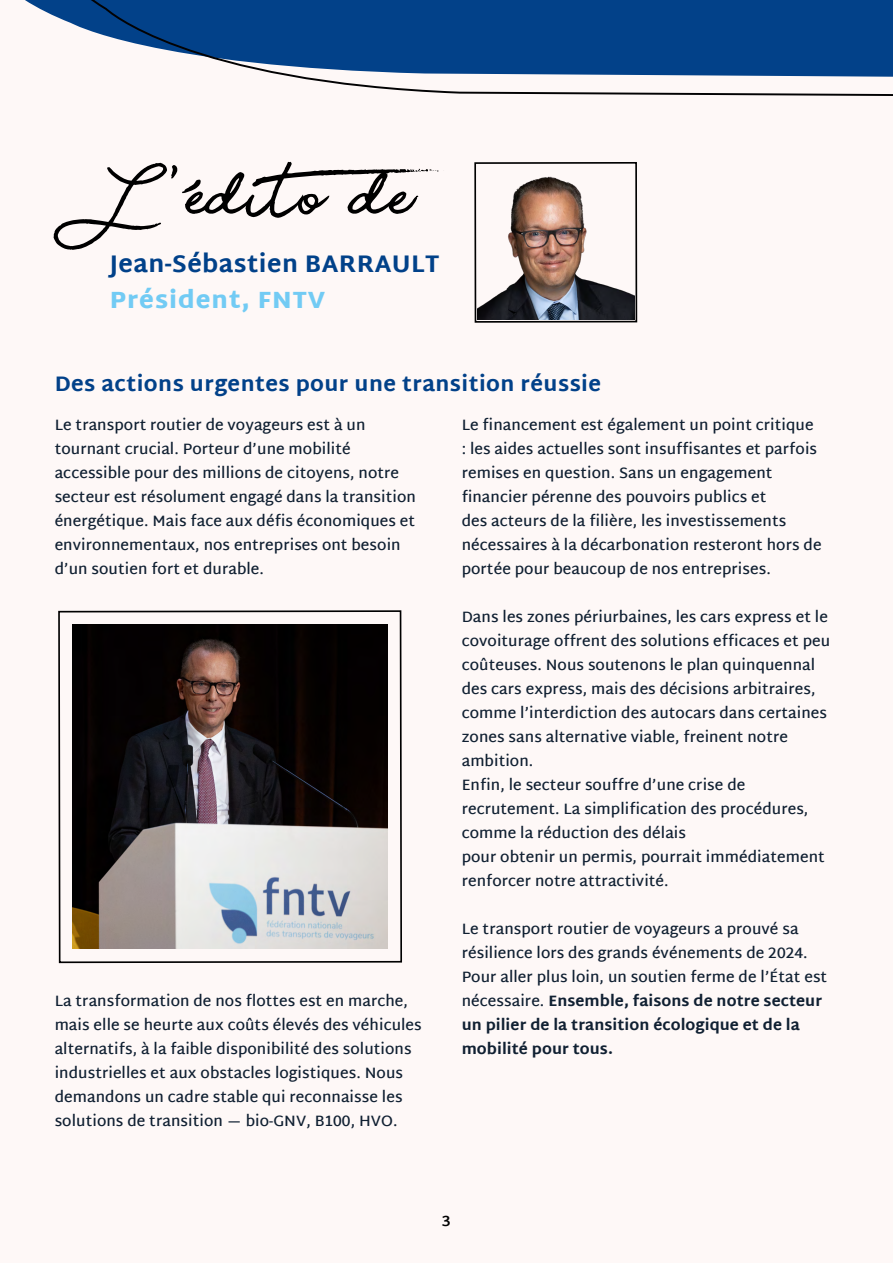
<style>
.page{position:relative;width:893px;height:1263px;background:#fef8f7}
.page>*{position:absolute;margin:0;border:0;box-sizing:border-box;transform-origin:0 0}
.t1{font:112.5px "Beauty";color:#000}
.t2{font:800 24px "Martel Sans";letter-spacing:.02em;color:#014189}
.t3{font:900 24px "Martel Sans";letter-spacing:.04em;color:#72cbf4}
.t4{font:800 21px "Martel Sans";letter-spacing:.02em;color:#024189}
.t5{font:600 15px/24px "Martel Sans";letter-spacing:.005em;color:#102032}
.t6{font:700 15px "Martel Sans";color:#020203}
.s1{font-weight:800}
</style>
<div class="page">
<div style="left:474px;top:162px;width:163px;height:161px;border:2px solid #000"></div>
<svg style="left:25px;top:0;width:868px;height:96px"></svg>
<img style="left:478px;top:176px;width:156px;height:144px">
<svg style="left:58px;top:610px;width:344px;height:354px"></svg>
<img style="left:72px;top:625px;width:316px;height:323px">
<svg style="left:171px;top:165px;width:30px;height:28px"></svg>
<h1 class="t1" style="left:91px;top:153px;width:371px">L edito de</h1>
<h2 class="t2" style="left:110px;top:249px;width:331px">Jean-Sébastien BARRAULT</h2>
<h2 class="t3" style="left:110px;top:285px;width:217px">Président, FNTV</h2>
<h3 class="t4" style="left:55px;top:371px;width:548px">Des actions urgentes pour une transition réussie</h3>
<p class="t5" style="left:55px;top:413px;width:363px">Le transport routier de voyageurs est à un tournant crucial. Porteur d’une mobilité accessible pour des millions de citoyens, notre secteur est résolument engagé dans la transition énergétique. Mais face aux défis économiques et environnementaux, nos entreprises ont besoin d’un soutien fort et durable.</p>
<p class="t5" style="left:462px;top:413px;width:361px">Le financement est également un point critique : les aides actuelles sont insuffisantes et parfois remises en question. Sans un engagement financier pérenne des pouvoirs publics et<br>des acteurs de la filière, les investissements nécessaires à la décarbonation resteront hors de portée pour beaucoup de nos entreprises.</p>
<p class="t5" style="left:462px;top:605px;width:370px">Dans les zones périurbaines, les cars express et le covoiturage offrent des solutions efficaces et peu coûteuses. Nous soutenons le plan quinquennal des cars express, mais des décisions arbitraires, comme l’interdiction des autocars dans certaines zones sans alternative viable, freinent notre ambition.<br>Enfin, le secteur souffre d’une crise de recrutement. La simplification des procédures, comme la réduction des délais<br>pour obtenir un permis, pourrait immédiatement renforcer notre attractivité.</p>
<p class="t5" style="left:462px;top:917px;width:367px">Le transport routier de voyageurs a prouvé sa résilience lors des grands événements de 2024.<br>Pour aller plus loin, un soutien ferme de l’État est nécessaire. <span class="s1">Ensemble, faisons de notre secteur un pilier de la transition écologique et de la mobilité pour tous.</span></p>
<p class="t5" style="left:55px;top:989px;width:369px">La transformation de nos flottes est en marche, mais elle se heurte aux coûts élevés des véhicules alternatifs, à la faible disponibilité des solutions industrielles et aux obstacles logistiques. Nous demandons un cadre stable qui reconnaisse les solutions de transition — bio-GNV, B100, HVO.</p>
<p class="t6" style="left:442px;top:1212px;width:11px">3</p>
</div>
